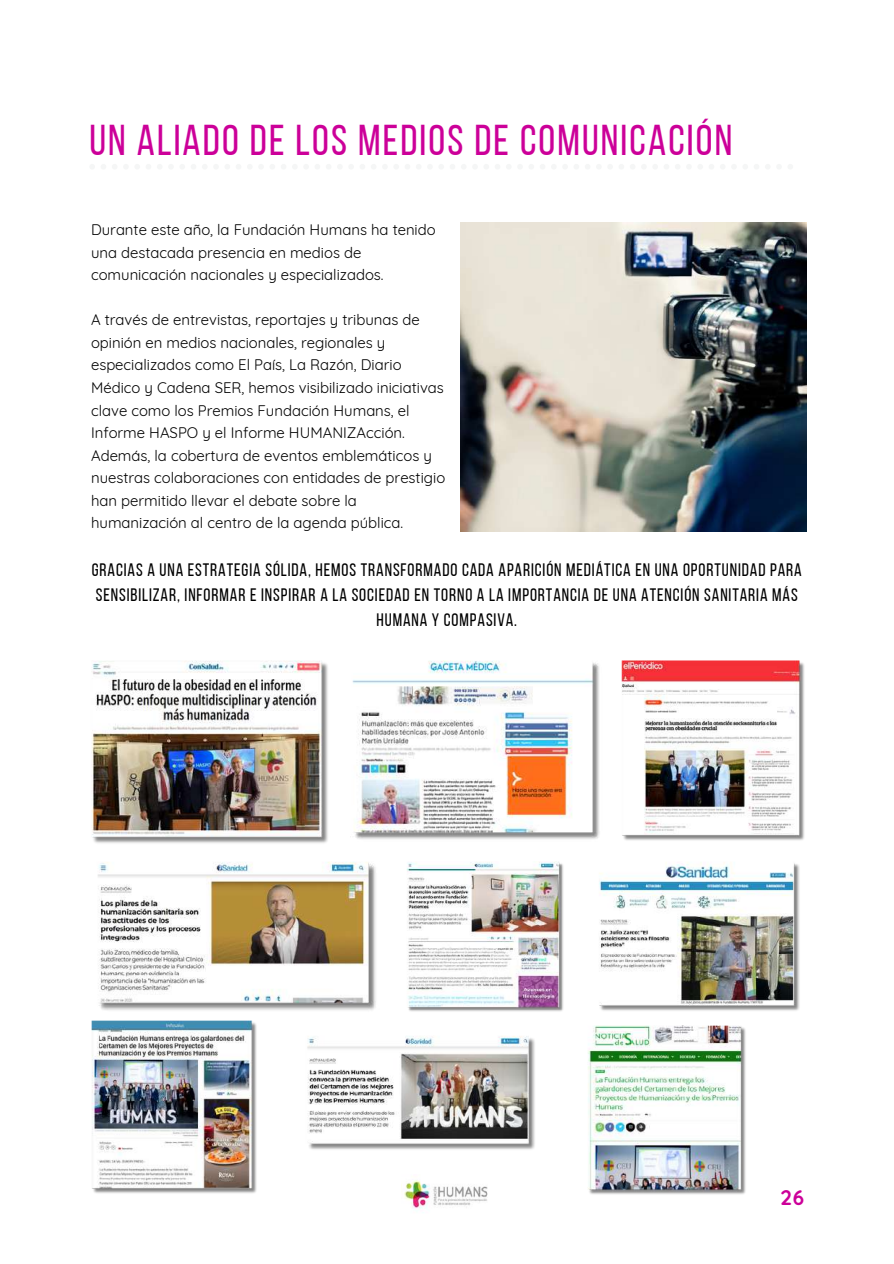
<style>
.page{position:relative;width:894px;height:1264px;background:#fff}
.page>*{position:absolute;margin:0;border:0;box-sizing:border-box;transform-origin:0 0}
.t1{font:43.05px "Bebas Neue";letter-spacing:.05em;color:#c09}
.t2{font:700 21px "Quicksand";color:#c09}
.t3{font:18px/24.8px "Bebas Neue";letter-spacing:.05em;color:#000;text-align:center}
.t4{font:14.85px/22.5px "Quicksand";color:#000}
</style>
<div class="page">
<img style="left:401px;top:1180px;width:87px;height:29px">
<img style="left:460px;top:222px;width:345px;height:310px">
<img style="left:91px;top:661px;width:237px;height:182px">
<img style="left:98px;top:862px;width:278px;height:148px">
<img style="left:352px;top:661px;width:248px;height:178px">
<img style="left:588px;top:1025px;width:158px;height:169px">
<img style="left:307px;top:1036px;width:228px;height:114px">
<img style="left:407px;top:862px;width:157px;height:150px">
<img style="left:91px;top:1020px;width:166px;height:173px">
<img style="left:599px;top:862px;width:201px;height:149px">
<img style="left:621px;top:661px;width:184px;height:180px">
<h1 class="t1" style="left:89px;top:123px;width:644px">UN ALIADO DE LOS MEDIOS DE COMUNICACIÓN</h1>
<p class="t4" style="left:91px;top:218px;width:346px">Durante este año, la Fundación Humans ha tenido una destacada presencia en medios de comunicación nacionales y especializados.</p>
<p class="t4" style="left:91px;top:308px;width:355px">A través de entrevistas, reportajes y tribunas de opinión en medios nacionales, regionales y especializados como El País, La Razón, Diario Médico y Cadena SER, hemos visibilizado iniciativas clave como los Premios Fundación Humans, el Informe HASPO y el Informe HUMANIZAcción.<br>Además, la cobertura de eventos emblemáticos y nuestras colaboraciones con entidades de prestigio han permitido llevar el debate sobre la humanización al centro de la agenda pública.</p>
<p class="t3" style="left:92px;top:559px;width:711px">GRACIAS A UNA ESTRATEGIA SÓLIDA, HEMOS TRANSFORMADO CADA APARICIÓN MEDIÁTICA EN UNA OPORTUNIDAD PARA<br>SENSIBILIZAR, INFORMAR E INSPIRAR A LA SOCIEDAD EN TORNO A LA IMPORTANCIA DE UNA ATENCIÓN SANITARIA MÁS<br>HUMANA Y COMPASIVA.</p>
<h2 class="t2" style="left:780px;top:1183px;width:25px">26</h2>
</div>
